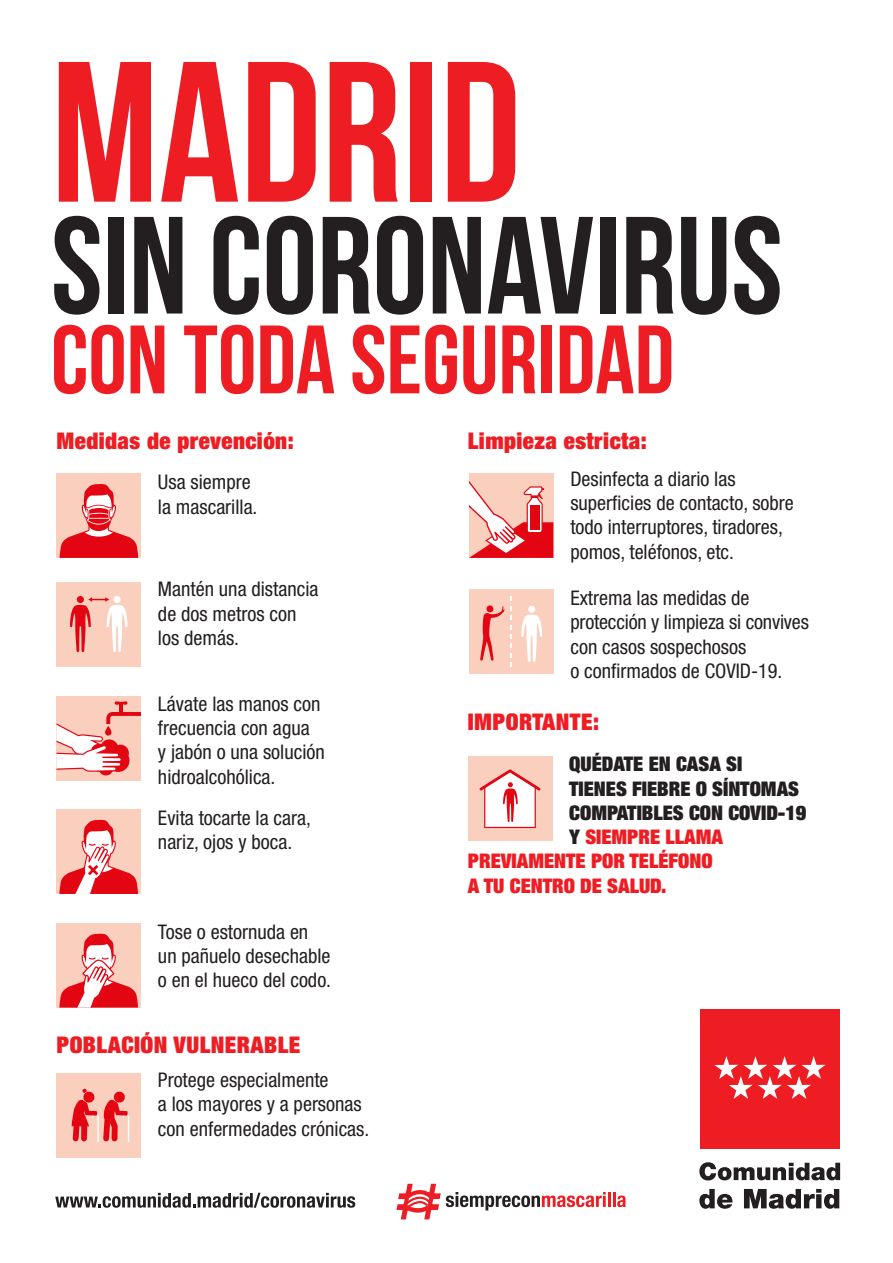
<style>
.page{position:relative;width:893px;height:1263px;background:#fff}
.page>*{position:absolute;margin:0;border:0;box-sizing:border-box;transform-origin:0 0}
.t1{font:199.5px "Bebas Neue";color:#ee1d23}
.t2{font:138px "Bebas Neue";color:#231f20}
.t3{font:96.9px "Bebas Neue";color:#ee1d23}
.t4{font:900 expanded 22.95px "Helvetica Neue";letter-spacing:.02em;color:#ee1d23}
.t5{font:condensed 20.25px/24.3px "Helvetica Neue";color:#231f20}
.t6{font:900 expanded 20.25px "Helvetica Neue";color:#231f20}
.t7{font:900 expanded 20.25px "Helvetica Neue";color:#ee1d23}
.s1{color:#231f20}
</style>
<div class="page">
<div style="left:56px;top:473px;width:85px;height:85px;background:#facfbd"></div>
<svg style="left:60px;top:484px;width:78px;height:74px"></svg>
<div style="left:56px;top:582px;width:85px;height:84px;background:#facfbd"></div>
<svg style="left:70px;top:597px;width:58px;height:55px"></svg>
<div style="left:56px;top:696px;width:85px;height:84px;background:#facfbd"></div>
<svg style="left:56px;top:701px;width:85px;height:74px"></svg>
<div style="left:56px;top:809px;width:85px;height:85px;background:#facfbd"></div>
<svg style="left:59px;top:819px;width:79px;height:75px"></svg>
<div style="left:56px;top:923px;width:85px;height:85px;background:#facfbd"></div>
<svg style="left:59px;top:933px;width:79px;height:75px"></svg>
<div style="left:469px;top:473px;width:84px;height:85px;background:#facfbd"></div>
<svg style="left:469px;top:481px;width:84px;height:77px"></svg>
<div style="left:469px;top:589px;width:84px;height:85px;background:#facfbd"></div>
<svg style="left:510px;top:596px;width:1px;height:71px"></svg>
<svg style="left:521px;top:614px;width:21px;height:48px"></svg>
<div style="left:528px;top:606px;width:7px;height:7px;background:#fff;border-radius:50%"></div>
<svg style="left:480px;top:606px;width:24px;height:55px"></svg>
<div style="left:56px;top:1073px;width:85px;height:84px;background:#facfbd"></div>
<svg style="left:72px;top:1089px;width:57px;height:53px"></svg>
<div style="left:700px;top:1009px;width:139px;height:139px;background:#ee1d23"></div>
<svg style="left:714px;top:1056px;width:111px;height:43px"></svg>
<svg style="left:699px;top:1162px;width:141px;height:18px"></svg>
<svg style="left:699px;top:1189px;width:33px;height:20px"></svg>
<svg style="left:744px;top:1189px;width:95px;height:20px"></svg>
<hr style="left:608px;top:1192px;width:3px;height:15px;background:#ee1d23">
<hr style="left:613px;top:1192px;width:3px;height:15px;background:#ee1d23">
<svg style="left:617px;top:1195px;width:9px;height:12px"></svg>
<svg style="left:396px;top:1183px;width:210px;height:37px"></svg>
<svg style="left:55px;top:1193px;width:300px;height:15px"></svg>
<div style="left:468px;top:756px;width:84px;height:85px;background:#facfbd"></div>
<svg style="left:479px;top:769px;width:62px;height:59px"></svg>
<p class="t1" style="left:51px;top:23px;width:472px">MADRID</p>
<p class="t2" style="left:51px;top:190px;width:733px">SIN CORONAVIRUS</p>
<p class="t3" style="left:51px;top:306px;width:625px">CON TODA SEGURIDAD</p>
<p class="t4" style="left:56px;top:426px;width:239px">Medidas de prevención:</p>
<p class="t5" style="left:158px;top:470px;width:94px">Usa siempre</p>
<p class="t5" style="left:158px;top:494px;width:101px">la mascarilla.</p>
<p class="t4" style="left:468px;top:426px;width:181px">Limpieza estricta:</p>
<p class="t5" style="left:570px;top:466px;width:167px">Desinfecta a diario las</p>
<p class="t5" style="left:570px;top:491px;width:225px">superficies de contacto, sobre</p>
<p class="t5" style="left:570px;top:515px;width:214px">todo interruptores, tiradores,</p>
<p class="t5" style="left:570px;top:539px;width:165px">pomos, teléfonos, etc.</p>
<p class="t5" style="left:570px;top:586px;width:181px">Extrema las medidas de</p>
<p class="t5" style="left:570px;top:610px;width:240px">protección y limpieza si convives con casos sospechosos</p>
<p class="t5" style="left:570px;top:658px;width:214px">o confirmados de COVID-19.</p>
<p class="t4" style="left:468px;top:707px;width:133px">IMPORTANTE:</p>
<p class="t6" style="left:569px;top:751px;width:175px">QUÉDATE EN CASA SI</p>
<p class="t6" style="left:569px;top:775px;width:231px">TIENES FIEBRE O SÍNTOMAS</p>
<p class="t6" style="left:569px;top:800px;width:239px">COMPATIBLES CON COVID-19</p>
<p class="t7" style="left:569px;top:824px;width:155px"><span class="s1">Y</span> SIEMPRE LLAMA</p>
<p class="t7" style="left:468px;top:848px;width:246px">PREVIAMENTE POR TELÉFONO</p>
<p class="t7" style="left:468px;top:872px;width:200px">A TU CENTRO DE SALUD.</p>
<p class="t5" style="left:158px;top:577px;width:162px">Mantén una distancia</p>
<p class="t5" style="left:158px;top:601px;width:140px">de dos metros con</p>
<p class="t5" style="left:158px;top:625px;width:83px">los demás.</p>
<p class="t5" style="left:158px;top:691px;width:164px">Lávate las manos con</p>
<p class="t5" style="left:158px;top:716px;width:153px">frecuencia con agua</p>
<p class="t5" style="left:158px;top:740px;width:168px">y jabón o una solución</p>
<p class="t5" style="left:158px;top:764px;width:119px">hidroalcohólica.</p>
<p class="t5" style="left:158px;top:805px;width:154px">Evita tocarte la cara,</p>
<p class="t5" style="left:158px;top:830px;width:136px">nariz, ojos y boca.</p>
<p class="t5" style="left:158px;top:919px;width:174px">Tose o estornuda en un pañuelo desechable</p>
<p class="t5" style="left:158px;top:968px;width:175px">o en el hueco del codo.</p>
<p class="t4" style="left:56px;top:1030px;width:245px">POBLACIÓN VULNERABLE</p>
<p class="t5" style="left:158px;top:1068px;width:172px">Protege especialmente</p>
<p class="t5" style="left:158px;top:1092px;width:213px">a los mayores y a personas con enfermedades crónicas.</p>
</div>
